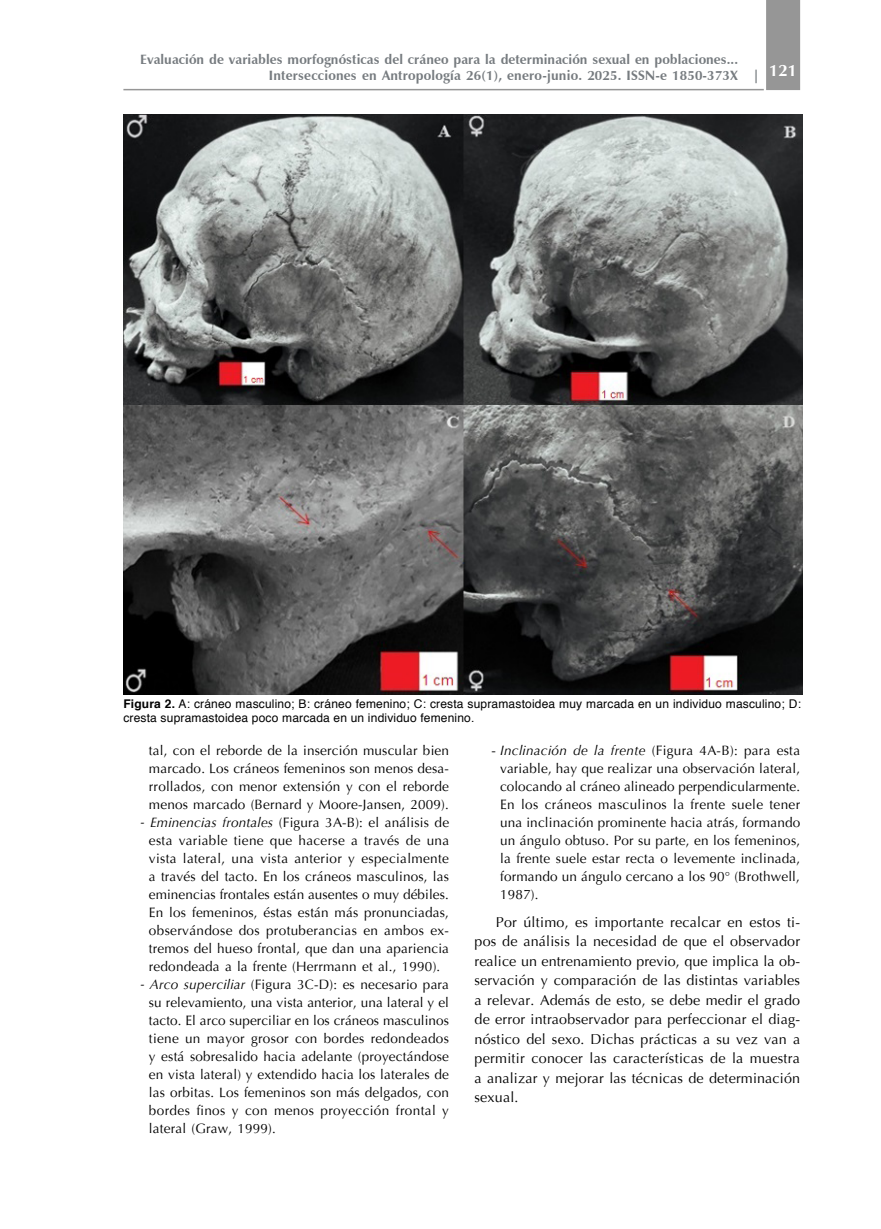
<style>
.page{position:relative;width:881px;height:1229px;background:#fff}
.page>*{position:absolute;margin:0;border:0;box-sizing:border-box;transform-origin:0 0}
.t1{font:700 16.5px "Zapf Humanist 601 BT";color:#fff}
.t2{font:14.25px/19.5px "Optima";letter-spacing:.015em;color:#000;text-align:justify}
.t3{font:13.5px/18px "Optima";letter-spacing:.015em;color:#000;text-align:justify}
.t4{font:700 13.5px/16.5px "Zapf Humanist 601 BT";letter-spacing:.005em;color:#767b7f;text-align:right}
.t5{font:12px/14.4px "Helvetica";letter-spacing:.015em;color:#000}
.s1{font-weight:700}
.s2{font-style:italic}
</style>
<div class="page">
<hr style="left:123px;top:89px;width:640px;height:1px;background:#969696">
<div style="left:766px;top:0;width:33px;height:90px;background:#969696"></div>
<img style="left:123px;top:115px;width:679px;height:579px">
<p class="t4" style="left:140px;top:51px;width:599px">Evaluación de variables morfognósticas del cráneo para la determinación sexual en poblaciones...<br>Intersecciones en Antropología 26(1), enero-junio. 2025. ISSN-e 1850-373X</p>
<p class="t1" style="left:752px;top:60px;width:45px"><sub>|</sub> 121</p>
<p class="t5" style="left:123px;top:697px;width:678px"><span class="s1">Figura 2.</span> A: cráneo masculino; B: cráneo femenino; C: cresta supramastoidea muy marcada en un individuo masculino; D: cresta supramastoidea poco marcada en un individuo femenino.</p>
<p class="t3" style="left:149px;top:741px;width:301px">tal, con el reborde de la inserción muscular bien marcado. Los cráneos femeninos son menos desa&shy;rrollados, con menor extensión y con el reborde menos marcado (Bernard y Moore-Jansen, 2009).</p>
<p class="t3" style="left:149px;top:813px;width:301px;text-indent:-9px"><span class="s2">- Eminencias frontales</span> (Figura 3A-B): el análisis de esta variable tiene que hacerse a través de una vista lateral, una vista anterior y especialmente a través del tacto. En los cráneos masculinos, las eminencias frontales están ausentes o muy débiles.<br>En los femeninos, éstas están más pronunciadas, observándose dos protuberancias en ambos ex&shy;tremos del hueso frontal, que dan una apariencia redondeada a la frente (Herrmann et al., 1990).</p>
<p class="t3" style="left:149px;top:975px;width:301px;text-indent:-9px"><span class="s2">- Arco superciliar</span> (Figura 3C-D): es necesario para su relevamiento, una vista anterior, una lateral y el tacto. El arco superciliar en los cráneos masculinos tiene un mayor grosor con bordes redondeados y está sobresalido hacia adelante (proyectándose en vista lateral) y extendido hacia los laterales de las orbitas. Los femeninos son más delgados, con bordes finos y con menos proyección frontal y lateral (Graw, 1999).</p>
<p class="t3" style="left:500px;top:741px;width:301px;text-indent:-9px">- <span class="s2">Inclinación de la frente</span> (Figura 4A-B): para esta variable, hay que realizar una observación lateral, colocando al cráneo alineado perpendicularmente.<br>En los cráneos masculinos la frente suele tener una inclinación prominente hacia atrás, formando un ángulo obtuso. Por su parte, en los femeninos, la frente suele estar recta o levemente inclinada, formando un ángulo cercano a los 90° (Brothwell, 1987).</p>
<p class="t2" style="left:474px;top:912px;width:327px;text-indent:21px">Por último, es importante recalcar en estos ti&shy;pos de análisis la necesidad de que el observador realice un entrenamiento previo, que implica la ob&shy;servación y comparación de las distintas variables a relevar. Además de esto, se debe medir el grado de error intraobservador para perfeccionar el diag&shy;nóstico del sexo. Dichas prácticas a su vez van a permitir conocer las características de la muestra a analizar y mejorar las técnicas de determinación sexual.</p>
</div>
